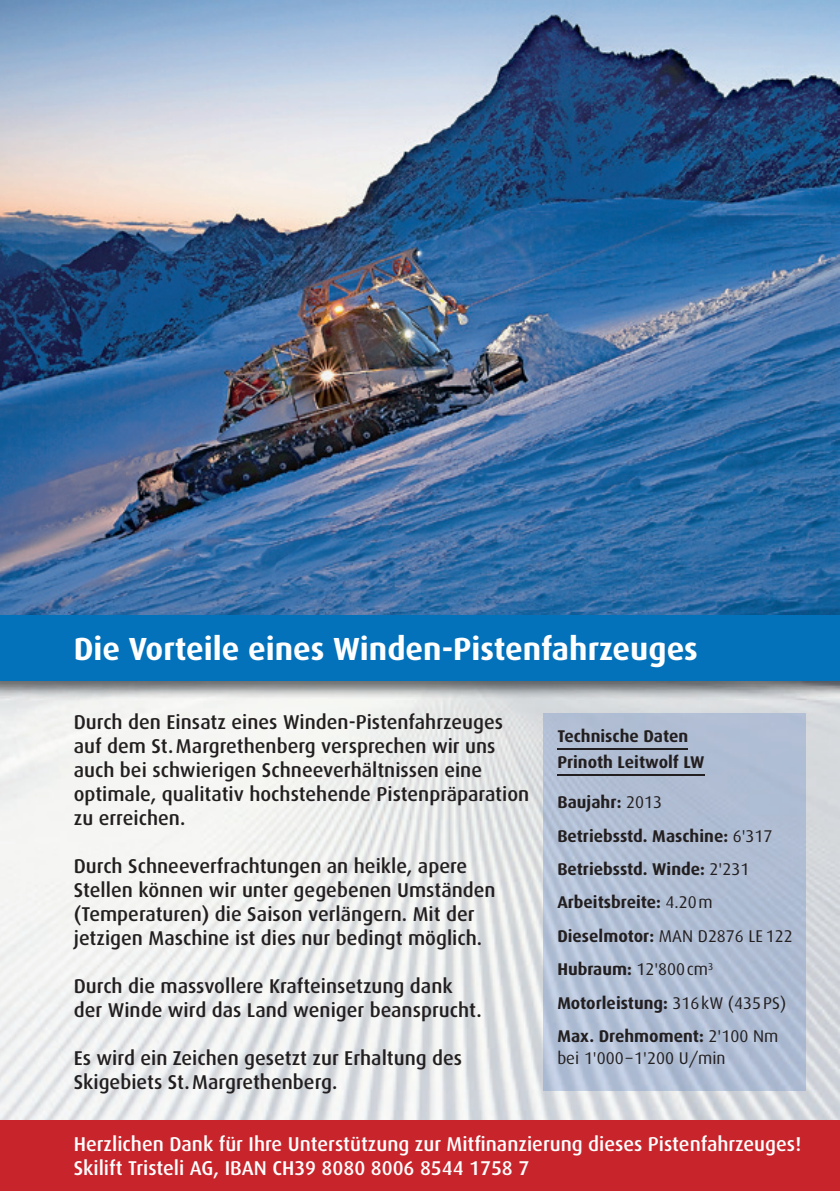
<style>
.page{position:relative;width:840px;height:1191px;background:#fff}
.page>*{position:absolute;margin:0;border:0;box-sizing:border-box;transform-origin:0 0}
.t1{font:700 32px "Dax";color:#fff}
.t2{font:500 20px/24px "Dax";color:#231f20}
.t3{font:500 20px/24px "Dax";color:#fff}
.t4{font:700 17px/33.4px "Dax";color:#231f20}
.t5{font:17px "Dax";color:#231f20}
.s1{font-weight:400}
</style>
<div class="page">
<img style="left:0;top:0;width:839px;height:1120px">
<div style="left:0;top:615px;width:839px;height:65px;background:#0372bb"></div>
<img style="left:543px;top:713px;width:262px;height:377px">
<hr style="left:557px;top:748px;width:130px;height:1px;background:#231f20">
<hr style="left:557px;top:774px;width:147px;height:1px;background:#231f20">
<div style="left:0;top:1120px;width:839px;height:71px;background:#c8242b"></div>
<h1 class="t1" style="left:74px;top:631px;width:625px">Die Vorteile eines Winden-Pistenfahrzeuges</h1>
<p class="t2" style="left:74px;top:710px;width:456px">Durch den Einsatz eines Winden-Pistenfahrzeuges auf dem St.Margrethenberg versprechen wir uns auch bei schwierigen Schneeverhältnissen eine optimale, qualitativ hochstehende Pistenpräparation zu erreichen.</p>
<p class="t2" style="left:74px;top:854px;width:423px">Durch Schneeverfrachtungen an heikle, apere Stellen können wir unter gegebenen Umständen (Temperaturen) die Saison verlängern. Mit der jetzigen Maschine ist dies nur bedingt möglich.</p>
<p class="t2" style="left:74px;top:974px;width:409px">Durch die massvollere Krafteinsetzung dank der Winde wird das Land weniger beansprucht.</p>
<p class="t2" style="left:74px;top:1046px;width:389px">Es wird ein Zeichen gesetzt zur Erhaltung des<br>Skigebiets St.Margrethenberg.</p>
<p class="t4" style="left:557px;top:723px;width:148px;line-height:26px">Technische Daten<br>Prinoth Leitwolf LW</p>
<p class="t4" style="left:557px;top:786px;width:237px">Baujahr: <span class="s1">2013<br></span>Betriebsstd. Maschine: <span class="s1">6'317<br></span>Betriebsstd. Winde: <span class="s1">2'231<br></span>Arbeitsbreite: <span class="s1">4.20m<br></span>Dieselmotor: <span class="s1">MAN D2876 LE 122<br></span>Hubraum: <span class="s1">12'800cm</span><sup>3<br></sup>Motorleistung: <span class="s1">316kW (435PS)<br></span>Max. Drehmoment: <span class="s1">2'100 Nm</span></p>
<p class="t5" style="left:557px;top:1048px;width:170px">bei 1'000–1'200 U/min</p>
<p class="t3" style="left:74px;top:1132px;width:728px">Herzlichen Dank für Ihre Unterstützung zur Mitfinanzierung dieses Pistenfahrzeuges!<br>Skilift Tristeli AG, IBAN CH39 8080 8006 8544 1758 7</p>
</div>
